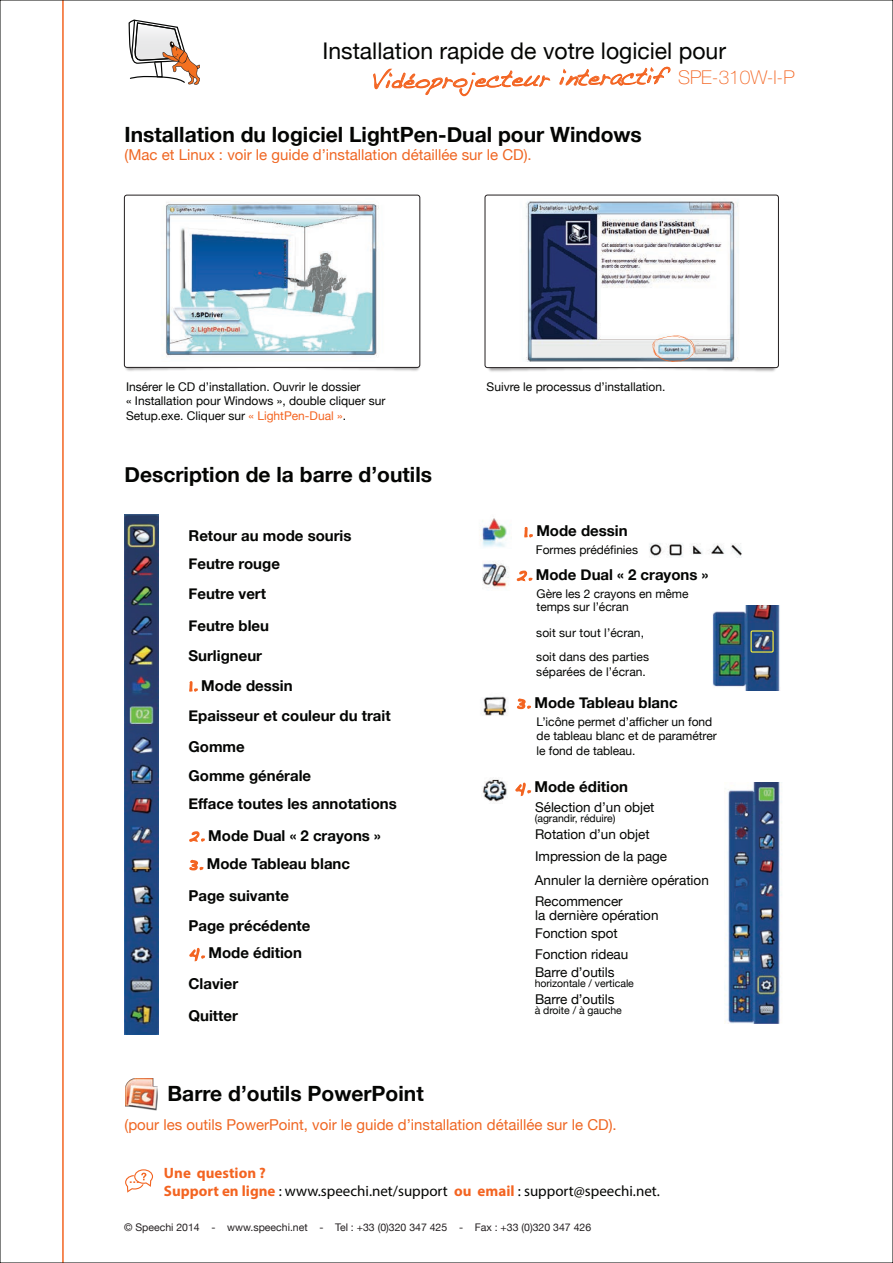
<style>
.page{position:relative;width:893px;height:1263px;background:#fff}
.page>*{position:absolute;margin:0;border:0;box-sizing:border-box;transform-origin:0 0}
.t1{font:23.25px "Handwriting Dakota";color:#f36421}
.t2{font:22.95px "Helvetica Neue";color:#040503}
.t3{font:700 21px "Helvetica Neue";color:#040503}
.t4{font:100 19.05px "Helvetica Neue LT Std";color:#f36421}
.t5{font:700 15px/31.5px "Helvetica Neue";color:#040503}
.t6{font:15px "Helvetica Neue";color:#ef6622}
.t7{font:15px/18px "Myriad Pro";color:#040503}
.t8{font:13.5px/18px "Helvetica Neue";letter-spacing:-.005em;color:#040503}
.t9{font:12px/14.4px "Helvetica Neue";color:#040503}
.t10{font:10.5px "Helvetica Neue";color:#231f20}
.t11{font:10.5px "Helvetica Neue";letter-spacing:-.005em;color:#040503}
.t12{font:700 10.5px "Helvetica Neue LT Std";color:#f36421}
.s1{color:#f36421}
.s2{font-family:"Handwriting Dakota";font-weight:400;font-size:19.5px;color:#f36421}
.s3{font-weight:700;color:#f36421}
</style>
<div class="page">
<hr style="left:62px;top:0;width:2px;height:1263px;background:#f36421">
<svg style="left:128px;top:19px;width:72px;height:65px"></svg>
<img style="left:123px;top:194px;width:298px;height:177px">
<div style="left:124px;top:195px;width:296px;height:172px;background:#fff;border-radius:3px"></div>
<div style="left:124px;top:195px;width:296px;height:173px;border:1px solid #231f20;border-radius:3px"></div>
<img style="left:484px;top:194px;width:295px;height:178px">
<div style="left:485px;top:195px;width:293px;height:173px;background:#fff;border-radius:3px"></div>
<div style="left:485px;top:195px;width:294px;height:173px;border:1px solid #231f20;border-radius:3px"></div>
<svg style="left:189px;top:681px;width:9px;height:11px"></svg>
<svg style="left:189px;top:831px;width:16px;height:11px"></svg>
<svg style="left:189px;top:859px;width:15px;height:12px"></svg>
<svg style="left:189px;top:947px;width:17px;height:15px"></svg>
<svg style="left:524px;top:527px;width:9px;height:11px"></svg>
<svg style="left:517px;top:698px;width:14px;height:12px"></svg>
<svg style="left:516px;top:570px;width:17px;height:12px"></svg>
<img style="left:163px;top:203px;width:216px;height:154px">
<img style="left:526px;top:201px;width:213px;height:160px">
<svg style="left:652px;top:335px;width:43px;height:27px"></svg>
<img style="left:125px;top:515px;width:34px;height:520px">
<img style="left:480px;top:518px;width:27px;height:29px">
<svg style="left:515px;top:782px;width:17px;height:14px"></svg>
<img style="left:482px;top:779px;width:25px;height:23px">
<img style="left:483px;top:561px;width:26px;height:28px">
<img style="left:482px;top:696px;width:26px;height:20px">
<img style="left:712px;top:606px;width:68px;height:85px">
<img style="left:649px;top:543px;width:93px;height:14px">
<div style="left:751px;top:631px;width:22px;height:21px;border:1px solid #fff33c"></div>
<img style="left:724px;top:782px;width:58px;height:241px">
<img style="left:126px;top:1079px;width:32px;height:32px">
<svg style="left:125px;top:1169px;width:28px;height:24px"></svg>
<svg style="left:373px;top:69px;width:177px;height:28px"></svg>
<svg style="left:559px;top:67px;width:112px;height:19px"></svg>
<h2 class="t2" style="left:322px;top:34px;width:405px">Installation rapide de votre logiciel pour</h2>
<h1 class="t1" style="left:372px;top:67px;width:295px;rotate:-1deg">Vidéoprojecteur interactif</h1>
<h3 class="t4" style="left:678px;top:66px;width:118px">SPE-310W-I-P</h3>
<h3 class="t3" style="left:125px;top:118px;width:519px">Installation du logiciel LightPen-Dual pour Windows</h3>
<p class="t6" style="left:125px;top:144px;width:409px">(Mac et Linux : voir le guide d’installation détaillée sur le CD).</p>
<p class="t9" style="left:126px;top:380px;width:261px">Insérer le CD d’installation. Ouvrir le dossier<br>« Installation pour Windows », double cliquer sur<br>Setup.exe. Cliquer sur <span class="s1">« LightPen-Dual »</span>.</p>
<h3 class="t3" style="left:124px;top:458px;width:309px">Description de la barre d’outils</h3>
<p class="t5" style="left:189px;top:521px;width:165px;line-height:28.5px">Retour au mode souris<br>Feutre rouge</p>
<p class="t5" style="left:189px;top:578px;width:82px">Feutre vert<br>Feutre bleu</p>
<p class="t5" style="left:189px;top:640px;width:75px">Surligneur</p>
<p class="t5" style="left:188px;top:671px;width:204px;line-height:30px"><span class="s2">1.</span> Mode dessin<br>Epaisseur et couleur du trait</p>
<p class="t5" style="left:188px;top:733px;width:210px;line-height:28.5px">Gomme<br>Gomme générale<br>Efface toutes les annotations</p>
<p class="t5" style="left:189px;top:820px;width:194px"><span class="s2">2.</span> Mode Dual « 2 crayons »</p>
<p class="t5" style="left:189px;top:848px;width:163px"><span class="s2">3.</span> Mode Tableau blanc<br>Page suivante</p>
<p class="t5" style="left:189px;top:910px;width:123px">Page précédente</p>
<p class="t5" style="left:188px;top:937px;width:115px"><span class="s2">4.</span> Mode édition<br>Clavier<br>Quitter</p>
<h3 class="t3" style="left:167px;top:1077px;width:258px">Barre d’outils PowerPoint</h3>
<p class="t9" style="left:487px;top:380px;width:180px">Suivre le processus d’installation.</p>
<p class="t5" style="left:524px;top:516px;width:106px"><span class="s2">1.</span> Mode dessin</p>
<p class="t9" style="left:536px;top:544px;width:104px">Formes prédéfinies</p>
<p class="t5" style="left:516px;top:559px;width:194px"><span class="s2">2.</span> Mode Dual « 2 crayons »</p>
<p class="t9" style="left:537px;top:588px;width:153px;line-height:13.5px">Gère les 2 crayons en même temps sur l’écran</p>
<p class="t9" style="left:536px;top:622px;width:114px;line-height:24px">soit sur tout l’écran, soit dans des parties</p>
<p class="t9" style="left:536px;top:665px;width:111px">séparées de l’écran.</p>
<p class="t5" style="left:516px;top:687px;width:163px"><span class="s2">3.</span> Mode Tableau blanc</p>
<p class="t9" style="left:537px;top:715px;width:182px">L’icône permet d’afficher un fond de tableau blanc et de paramétrer le fond de tableau.</p>
<p class="t5" style="left:515px;top:772px;width:115px"><span class="s2">4.</span> Mode édition</p>
<p class="t8" style="left:535px;top:799px;width:121px">Sélection d’un objet</p>
<p class="t11" style="left:535px;top:811px;width:82px">(agrandir, réduire)</p>
<p class="t8" style="left:535px;top:824px;width:134px;line-height:22.5px">Rotation d’un objet<br>Impression de la page</p>
<p class="t8" style="left:535px;top:871px;width:176px;line-height:21px">Annuler la dernière opération<br>Recommencer</p>
<p class="t8" style="left:535px;top:907px;width:125px">la dernière opération<br>Fonction spot</p>
<p class="t8" style="left:535px;top:946px;width:95px">Fonction rideau<br>Barre d’outils</p>
<p class="t11" style="left:535px;top:976px;width:101px">horizontale / verticale</p>
<p class="t8" style="left:535px;top:991px;width:81px">Barre d’outils</p>
<p class="t11" style="left:535px;top:1003px;width:89px">à droite / à gauche</p>
<p class="t6" style="left:125px;top:1114px;width:494px">(pour les outils PowerPoint, voir le guide d’installation détaillée sur le CD).</p>
<p class="t12" style="left:129px;top:1173px;width:12px">…</p>
<p class="t7" style="left:164px;top:1163px;width:497px"><span class="s3">Une question ?<br>Support en ligne</span> : www.speechi.net/support <span class="s3">ou email</span> : support@speechi.net.</p>
<p class="t10" style="left:124px;top:1220px;width:469px">© Speechi 2014 - www.speechi.net - Tel : +33 (0)320 347 425 - Fax : +33 (0)320 347 426</p>
</div>
